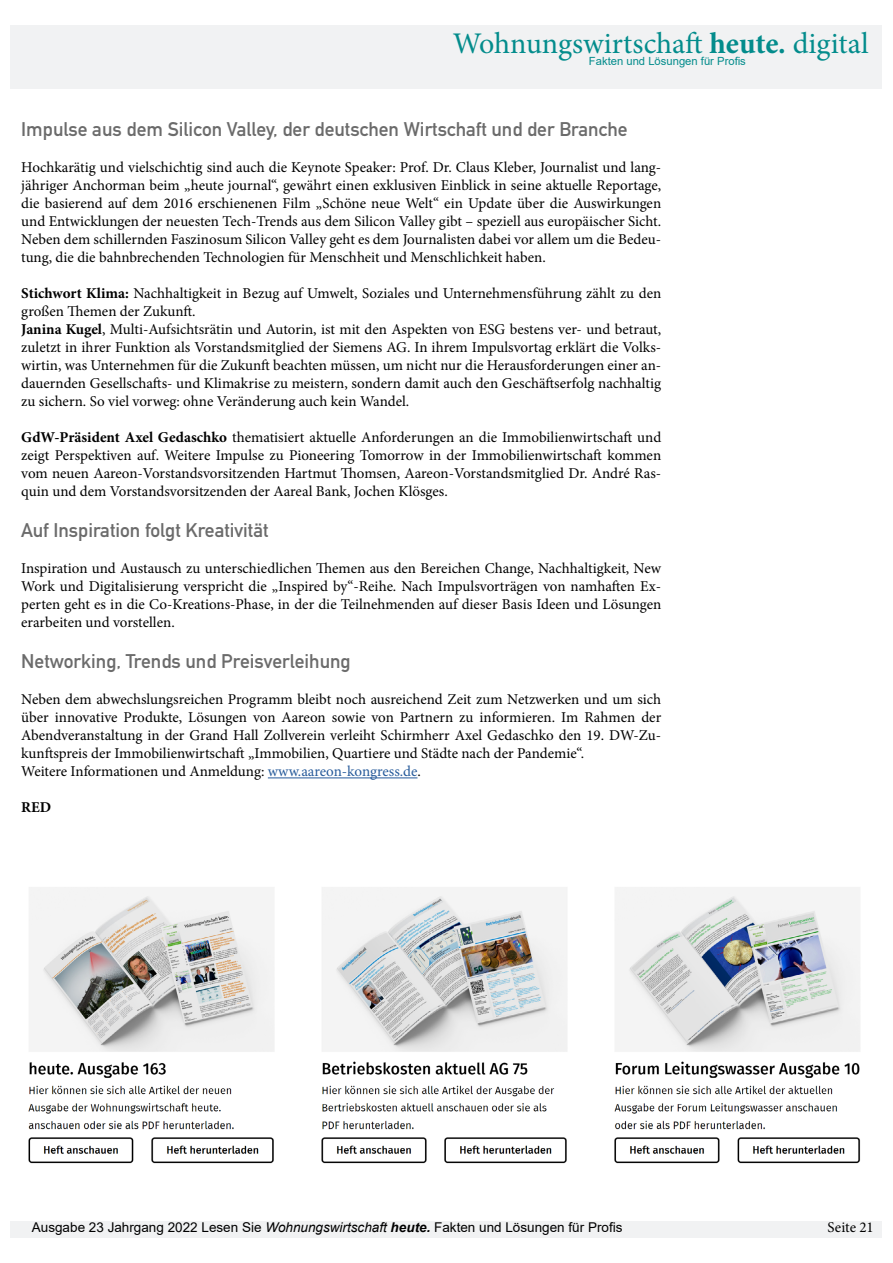
<style>
.page{position:relative;width:893px;height:1263px;background:#fff}
.page>*{position:absolute;margin:0;border:0;box-sizing:border-box;transform-origin:0 0}
.t1{font:30px "Minion Pro";color:#038c8c}
.t2{font:19.5px "DIN Mittelschrift Std";color:#6b6b6b}
.t3{font:15px/18px "Minion Pro";color:#000;text-align:justify}
.t4{font:700 15px "Minion Pro";color:#000}
.t5{font:13.5px "Arial";color:#000}
.t6{font:11.25px "Arial";color:#038c8c}
.s1{font-weight:700}
.s2{color:#275b9b}
.s3{font-style:italic}
.s4{font-weight:700;font-style:italic}
</style>
<div class="page">
<div style="left:11px;top:26px;width:871px;height:63px;background:#f1f2f3"></div>
<div style="left:11px;top:1221px;width:871px;height:16px;background:#f1f2f3"></div>
<hr style="left:268px;top:777px;width:149px;height:1px;background:#275b9b">
<img style="left:28px;top:887px;width:833px;height:277px">
<h1 class="t1" style="left:453px;top:23px;width:417px">Wohnungswirtschaft <span class="s1">heute.</span> digital</h1>
<p class="t6" style="left:589px;top:53px;width:158px">Fakten und Lösungen für Profis</p>
<h2 class="t2" style="left:21px;top:117px;width:608px">Impulse aus dem Silicon Valley, der deutschen Wirtschaft und der Branche</h2>
<p class="t3" style="left:21px;top:158px;width:641px">Hochkarätig und vielschichtig sind auch die Keynote Speaker: Prof. Dr. Claus Kleber, Journalist und lang&shy;jähriger Anchorman beim „heute journal“, gewährt einen exklusiven Einblick in seine aktuelle Reportage, die basierend auf dem 2016 erschienenen Film „Schöne neue Welt“ ein Update über die Auswirkungen und Entwicklungen der neuesten Tech-Trends aus dem Silicon Valley gibt – speziell aus europäischer Sicht.<br>Neben dem schillernden Faszinosum Silicon Valley geht es dem Journalisten dabei vor allem um die Bedeu&shy;tung, die die bahnbrechenden Technologien für Menschheit und Menschlichkeit haben.</p>
<p class="t3" style="left:21px;top:284px;width:642px;text-align:left"><span class="s1">Stichwort Klima:</span> Nachhaltigkeit in Bezug auf Umwelt, Soziales und Unternehmensführung zählt zu den großen Themen der Zukunft.<br><span class="s1">Janina Kugel</span>, Multi-Aufsichtsrätin und Autorin, ist mit den Aspekten von ESG bestens ver- und betraut, zuletzt in ihrer Funktion als Vorstandsmitglied der Siemens AG. In ihrem Impulsvortag erklärt die Volks&shy;wirtin, was Unternehmen für die Zukunft beachten müssen, um nicht nur die Herausforderungen einer an&shy;dauernden Gesellschafts- und Klimakrise zu meistern, sondern damit auch den Geschäftserfolg nachhaltig zu sichern. So viel vorweg: ohne Veränderung auch kein Wandel.</p>
<p class="t3" style="left:21px;top:428px;width:641px"><span class="s1">GdW-Präsident Axel Gedaschko</span> thematisiert aktuelle Anforderungen an die Immobilienwirtschaft und zeigt Perspektiven auf. Weitere Impulse zu Pioneering Tomorrow in der Immobilienwirtschaft kommen vom neuen Aareon-Vorstandsvorsitzenden Hartmut Thomsen, Aareon-Vorstandsmitglied Dr. André Ras&shy;quin und dem Vorstandsvorsitzenden der Aareal Bank, Jochen Klösges.</p>
<h2 class="t2" style="left:21px;top:519px;width:249px">Auf Inspiration folgt Kreativität</h2>
<p class="t3" style="left:21px;top:559px;width:641px">Inspiration und Austausch zu unterschiedlichen Themen aus den Bereichen Change, Nachhaltigkeit, New Work und Digitalisierung verspricht die „Inspired by“-Reihe. Nach Impulsvorträgen von namhaften Ex&shy;perten geht es in die Co-Kreations-Phase, in der die Teilnehmenden auf dieser Basis Ideen und Lösungen erarbeiten und vorstellen.</p>
<h2 class="t2" style="left:21px;top:650px;width:331px">Networking, Trends und Preisverleihung</h2>
<p class="t3" style="left:21px;top:691px;width:641px;text-align:left">Neben dem abwechslungsreichen Programm bleibt noch ausreichend Zeit zum Netzwerken und um sich über innovative Produkte, Lösungen von Aareon sowie von Partnern zu informieren. Im Rahmen der Abendveranstaltung in der Grand Hall Zollverein verleiht Schirmherr Axel Gedaschko den 19. DW-Zu&shy;kunftspreis der Immobilienwirtschaft „Immobilien, Quartiere und Städte nach der Pandemie“.<br>Weitere Informationen und Anmeldung: <span class="s2">www.aareon-kongress.de</span>.</p>
<p class="t4" style="left:21px;top:797px;width:32px">RED</p>
<p class="t5" style="left:32px;top:1218px;width:592px">Ausgabe 23 Jahrgang 2022 Lesen Sie <span class="s3">Wohnungswirtschaft</span> <span class="s4">heute.</span> Fakten und Lösungen für Profis</p>
<p class="t3" style="left:828px;top:1218px;width:48px">Seite 21</p>
</div>
